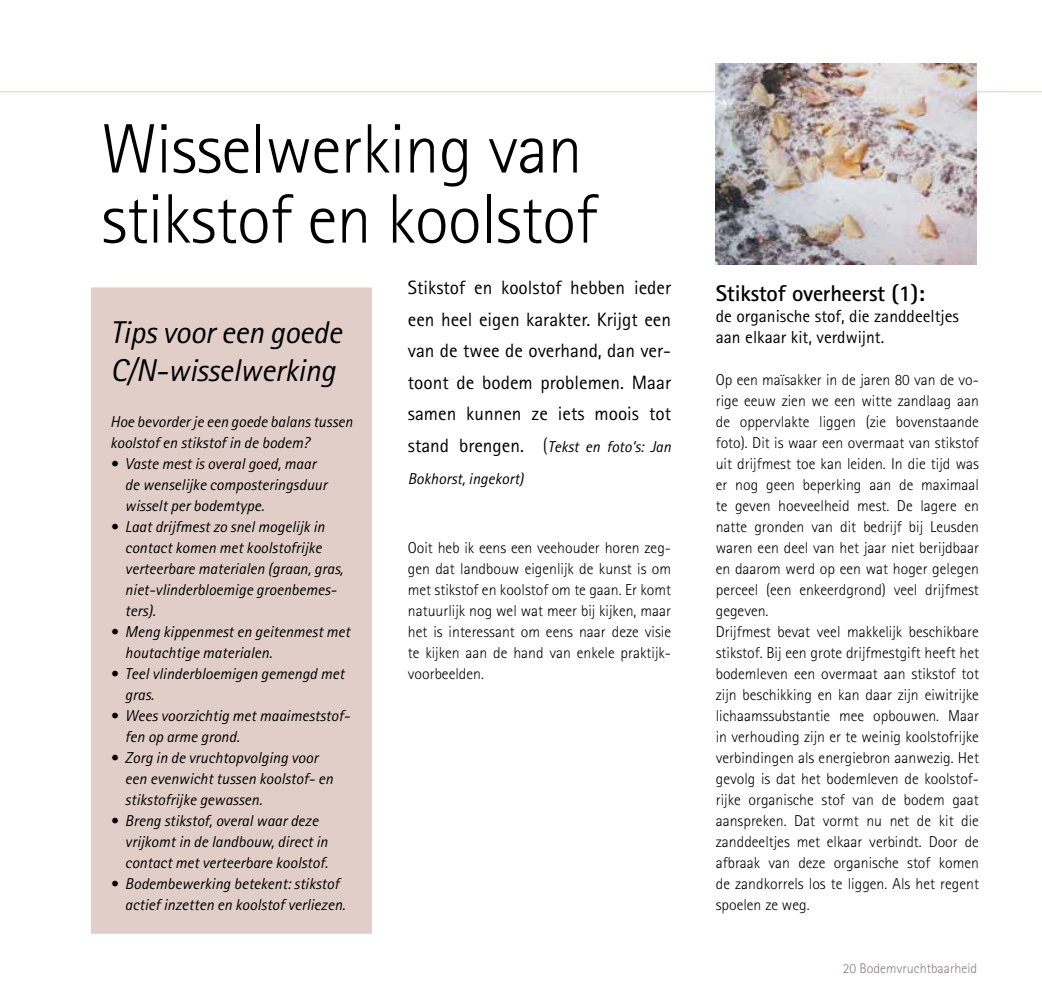
<style>
.page{position:relative;width:1042px;height:993px;background:#fff}
.page>*{position:absolute;margin:0;border:0;box-sizing:border-box;transform-origin:0 0}
.t1{font:300 70px/70px "Rotis Sans Serif";letter-spacing:-.01em;color:#000}
.t2{font:italic 31.5px/37.8px "Rotis Sans Serif";letter-spacing:-.01em;color:#000}
.t3{font:700 22.75px "Rotis Sans Serif";letter-spacing:-.01em;color:#000}
.t4{font:19.25px/31.5px "Rotis Sans Serif";color:#000;text-align:justify}
.t5{font:17.5px/21px "Rotis Sans Serif";color:#000}
.t6{font:300 15.75px/21px "Rotis Sans Serif";color:#000;text-align:justify}
.t7{font:italic 15.75px/21px "Rotis Sans Serif";color:#000}
.t8{font:300 14px "Rotis Sans Serif";color:#8c7c81}
.s1{font-style:normal;font-size:19.25px}
.s2{font-weight:300;font-style:normal;font-size:19.25px}
</style>
<div class="page">
<hr style="left:0;top:91px;width:1042px;height:1px;background:#e1cec8">
<img style="left:716px;top:63px;width:260px;height:201px">
<div style="left:100px;top:297px;width:262px;height:626px;background:#e1cec8"></div>
<div style="left:91px;top:287px;width:281px;height:646px;border:19px solid #e1cec8"></div>
<h1 class="t1" style="left:101px;top:114px;width:497px">Wisselwerking van stikstof en koolstof</h1>
<h2 class="t2" style="left:110px;top:313px;width:233px">Tips voor een goede<br>C/N-wisselwerking</h2>
<p class="t7" style="left:110px;top:411px;width:244px">Hoe bevorder je een goede balans tussen koolstof en stikstof in de bodem?</p>
<p class="t7" style="left:125px;top:453px;width:204px;text-indent:-15px">• Vaste mest is overal goed, maar de wenselijke composteringsduur wisselt per bodemtype.</p>
<p class="t7" style="left:125px;top:516px;width:220px;text-indent:-15px">• Laat drijfmest zo snel mogelijk in contact komen met koolstofrijke verteerbare materialen (graan, gras, niet-vlinderbloemige groenbemes&shy;ters).</p>
<p class="t7" style="left:125px;top:621px;width:227px;text-indent:-15px">• Meng kippenmest en geitenmest met houtachtige materialen.</p>
<p class="t7" style="left:125px;top:663px;width:221px;text-indent:-15px">• Teel vlinderbloemigen gemengd met gras.</p>
<p class="t7" style="left:125px;top:705px;width:226px;text-indent:-15px">• Wees voorzichtig met maaimeststof&shy;fen op arme grond.</p>
<p class="t7" style="left:125px;top:747px;width:209px;text-indent:-15px">• Zorg in de vruchtopvolging voor een evenwicht tussen koolstof- en stikstofrijke gewassen.</p>
<p class="t7" style="left:125px;top:810px;width:204px;text-indent:-15px">• Breng stikstof, overal waar deze vrijkomt in de landbouw, direct in contact met verteerbare koolstof.</p>
<p class="t7" style="left:125px;top:873px;width:222px;text-indent:-15px">• Bodembewerking betekent: stikstof actief inzetten en koolstof verliezen.</p>
<p class="t4" style="left:408px;top:272px;width:265px">Stikstof en koolstof hebben ieder een heel eigen karakter. Krijgt een van de twee de overhand, dan ver&shy;toont de bodem problemen. Maar samen kunnen ze iets moois tot</p>
<p class="t7" style="left:408px;top:431px;width:265px;line-height:31.5px"><span class="s1">stand brengen.</span> <span class="s2">(</span>Tekst en foto’s: Jan<br>Bokhorst, ingekort)</p>
<p class="t6" style="left:408px;top:537px;width:265px">Ooit heb ik eens een veehouder horen zeg&shy;gen dat landbouw eigenlijk de kunst is om met stikstof en koolstof om te gaan. Er komt natuurlijk nog wel wat meer bij kijken, maar het is interessant om eens naar deze visie te kijken aan de hand van enkele praktijk&shy;voorbeelden.</p>
<h3 class="t3" style="left:716px;top:278px;width:211px">Stikstof overheerst (1):</h3>
<p class="t5" style="left:716px;top:305px;width:245px">de organische stof, die zanddeeltjes aan elkaar kit, verdwijnt.</p>
<p class="t6" style="left:716px;top:369px;width:265px;text-align:left">Op een maïsakker in de jaren 80 van de vo&shy;rige eeuw zien we een witte zandlaag aan de oppervlakte liggen (zie bovenstaande foto). Dit is waar een overmaat van stikstof uit drijfmest toe kan leiden. In die tijd was er nog geen beperking aan de maximaal te geven hoeveelheid mest. De lagere en natte gronden van dit bedrijf bij Leusden waren een deel van het jaar niet berijdbaar en daarom werd op een wat hoger gelegen perceel (een enkeerdgrond) veel drijfmest gegeven.<br>Drijfmest bevat veel makkelijk beschikbare stikstof. Bij een grote drijfmestgift heeft het bodemleven een overmaat aan stikstof tot zijn beschikking en kan daar zijn eiwitrijke lichaamssubstantie mee opbouwen. Maar in verhouding zijn er te weinig koolstofrijke verbindingen als energiebron aanwezig. Het gevolg is dat het bodemleven de koolstof&shy;rijke organische stof van de bodem gaat aanspreken. Dat vormt nu net de kit die zanddeeltjes met elkaar verbindt. Door de afbraak van deze organische stof komen de zandkorrels los te liggen. Als het regent spoelen ze weg.</p>
<p class="t8" style="left:842px;top:960px;width:136px">20 Bodemvruchtbaarheid</p>
</div>
